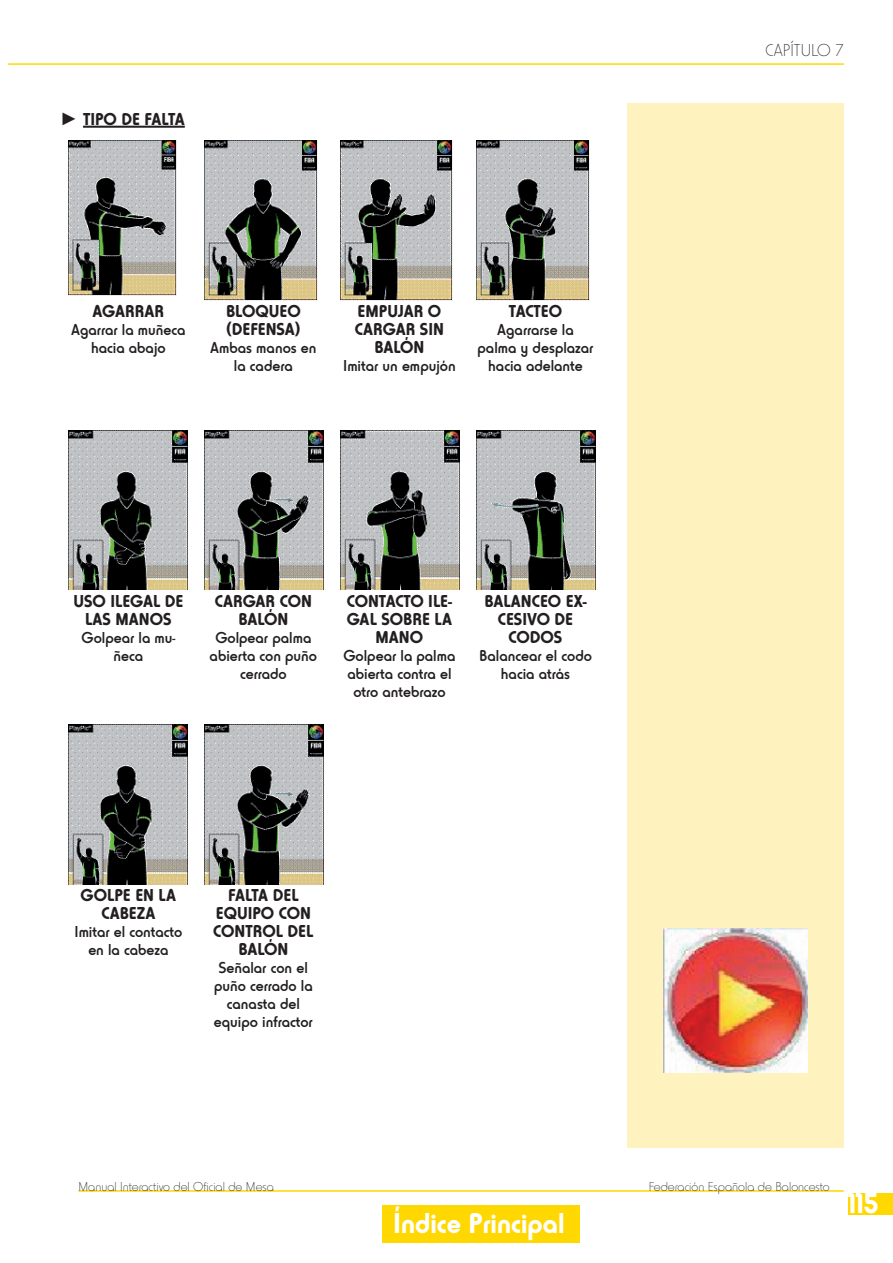
<style>
.page{position:relative;width:893px;height:1263px;background:#fff}
.page>*{position:absolute;margin:0;border:0;box-sizing:border-box;transform-origin:0 0}
.t1{font:700 30px "Horatio D";color:#fff}
.t2{font:700 18px/18px "Horatio D";color:#231f20;text-align:center}
.t3{font:18px "Horatio D Ligh";color:#231f20}
.t4{font:500 16.5px/18px "Horatio D";color:#231f20;text-align:center}
.t5{font:13.5px "Horatio D Ligh";color:#231f20}
.s1{font-family:"Arial";font-weight:400}
</style>
<div class="page">
<div style="left:848px;top:1193px;width:45px;height:21px;background:#ffd801"></div>
<hr style="left:8px;top:63px;width:836px;height:2px;background:#ffd801">
<hr style="left:78px;top:1190px;width:766px;height:2px;background:#ffd801">
<div style="left:627px;top:103px;width:217px;height:1044px;background:#fef2be"></div>
<hr style="left:83px;top:126px;width:102px;height:2px;background:#231f20">
<div style="left:382px;top:1205px;width:197px;height:37px;background:#ffd801"></div>
<img style="left:663px;top:928px;width:145px;height:145px">
<img style="left:69px;top:140px;width:108px;height:155px">
<img style="left:205px;top:140px;width:112px;height:160px">
<div style="left:341px;top:140px;width:118px;height:160px;background:linear-gradient(to bottom,#fff,#fff)"></div>
<img style="left:341px;top:140px;width:111px;height:160px">
<img style="left:477px;top:140px;width:112px;height:160px">
<img style="left:69px;top:430px;width:118px;height:160px">
<img style="left:205px;top:430px;width:118px;height:160px">
<img style="left:341px;top:430px;width:118px;height:160px">
<img style="left:69px;top:725px;width:118px;height:159px">
<img style="left:205px;top:725px;width:118px;height:159px">
<img style="left:477px;top:430px;width:118px;height:160px">
<p class="t2" style="left:60px;top:109px;width:126px"><span class="s1">►</span> TIPO DE FALTA</p>
<p class="t2" style="left:93px;top:302px;width:73px">AGARRAR</p>
<p class="t4" style="left:71px;top:320px;width:116px">Agarrar la muñeca hacia abajo</p>
<p class="t2" style="left:226px;top:302px;width:76px;text-align:left">BLOQUEO (DEFENSA)</p>
<p class="t4" style="left:210px;top:338px;width:108px">Ambas manos en la cadera</p>
<p class="t2" style="left:355px;top:302px;width:91px">EMPUJAR O<br>CARGAR SIN<br>BALÓN</p>
<p class="t4" style="left:343px;top:356px;width:114px">Imitar un empujón</p>
<p class="t2" style="left:509px;top:302px;width:55px">TACTEO</p>
<p class="t4" style="left:478px;top:320px;width:117px">Agarrarse la palma y desplazar hacia adelante</p>
<p class="t2" style="left:73px;top:591px;width:112px">USO ILEGAL DE<br>LAS MANOS</p>
<p class="t4" style="left:81px;top:628px;width:95px">Golpear la mu&shy;ñeca</p>
<p class="t2" style="left:215px;top:591px;width:99px">CARGAR CON<br>BALÓN</p>
<p class="t4" style="left:210px;top:628px;width:109px">Golpear palma abierta con puño cerrado</p>
<p class="t2" style="left:347px;top:591px;width:107px">CONTACTO ILE-<br>GAL SOBRE LA<br>MANO</p>
<p class="t4" style="left:343px;top:646px;width:114px">Golpear la palma abierta contra el otro antebrazo</p>
<p class="t2" style="left:484px;top:591px;width:104px">BALANCEO EX-<br>CESIVO DE<br>CODOS</p>
<p class="t4" style="left:479px;top:646px;width:114px">Balancear el codo hacia atrás</p>
<p class="t2" style="left:81px;top:886px;width:97px">GOLPE EN LA<br>CABEZA</p>
<p class="t4" style="left:74px;top:922px;width:109px">Imitar el contacto en la cabeza</p>
<p class="t2" style="left:213px;top:886px;width:102px">FALTA DEL<br>EQUIPO CON<br>CONTROL DEL<br>BALÓN</p>
<p class="t4" style="left:214px;top:958px;width:100px">Señalar con el puño cerrado la canasta del equipo infractor</p>
<p class="t3" style="left:766px;top:40px;width:80px">CAPÍTULO 7</p>
<p class="t5" style="left:78px;top:1179px;width:197px">Manual Interactivo del Oficial de Mesa</p>
<p class="t5" style="left:649px;top:1179px;width:182px">Federación Española de Baloncesto</p>
<h1 class="t1" style="left:393px;top:1205px;width:173px">Índice Principal</h1>
<h1 class="t1" style="left:848px;top:1185px;width:32px">115</h1>
</div>
